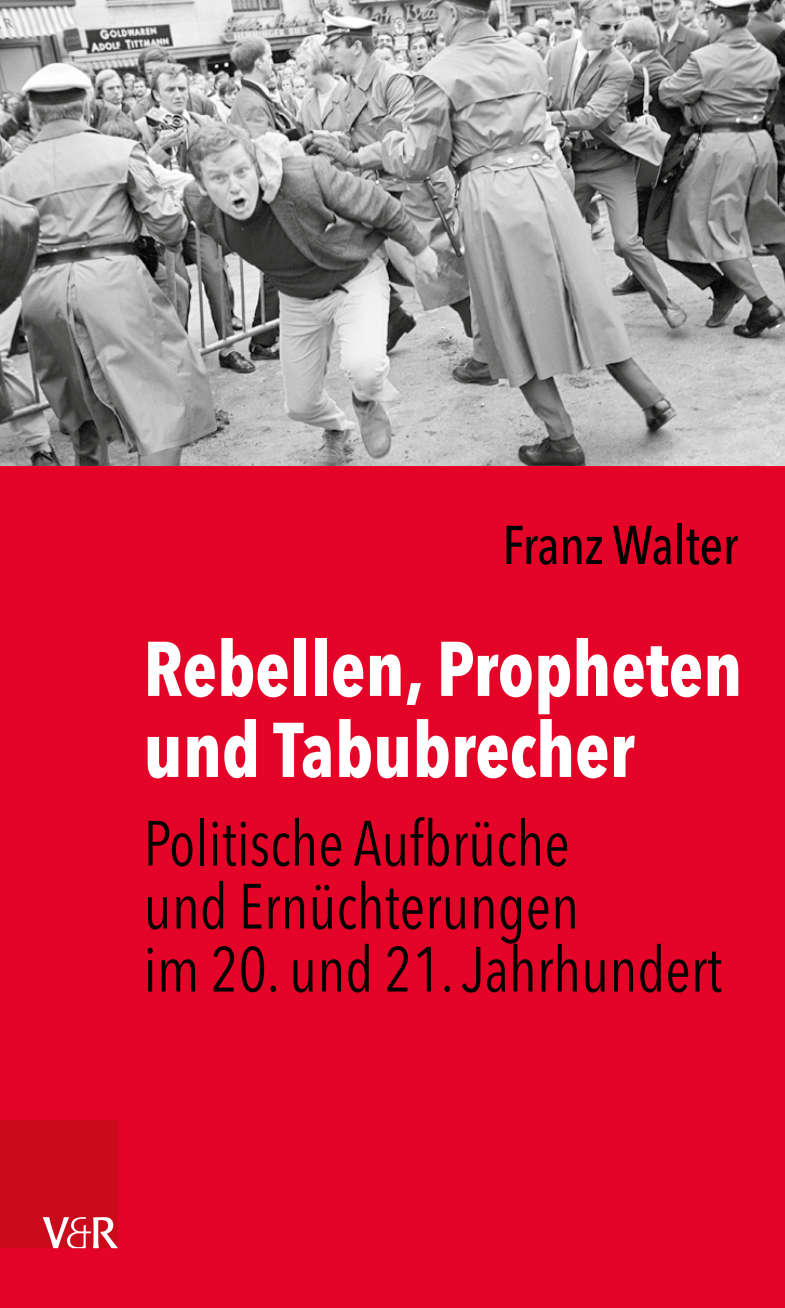
<style>
.page{position:relative;width:785px;height:1308px;background:#fff}
.page>*{position:absolute;margin:0;border:0;box-sizing:border-box;transform-origin:0 0}
.t1{font:700 condensed 76.5px/81px "Avenir Next LT Pro";color:#fff;scale:.95 1}
.t2{font:condensed 63px/63px "Avenir Next LT Pro";color:#000;scale:.95 1}
.t3{font:500 condensed 54px "Avenir Next LT Pro";letter-spacing:-.01em;color:#000}
</style>
<div class="page">
<div style="left:0;top:0;width:784px;height:1307px;background:#e40428"></div>
<img style="left:0;top:0;width:784px;height:466px">
<div style="left:0;top:1120px;width:118px;height:128px;background:#c90b1c"></div>
<svg style="left:43px;top:1217px;width:75px;height:31px"></svg>
<p class="t3" style="left:502px;top:512px;width:237px">Franz Walter</p>
<p class="t1" style="left:143px;top:628px;width:631px">Rebellen, Propheten und Tabubrecher</p>
<p class="t2" style="left:144px;top:811px;width:610px">Politische Aufbrüche<br>und Ernüchterungen<br>im 20. und 21. Jahrhundert</p>
</div>
